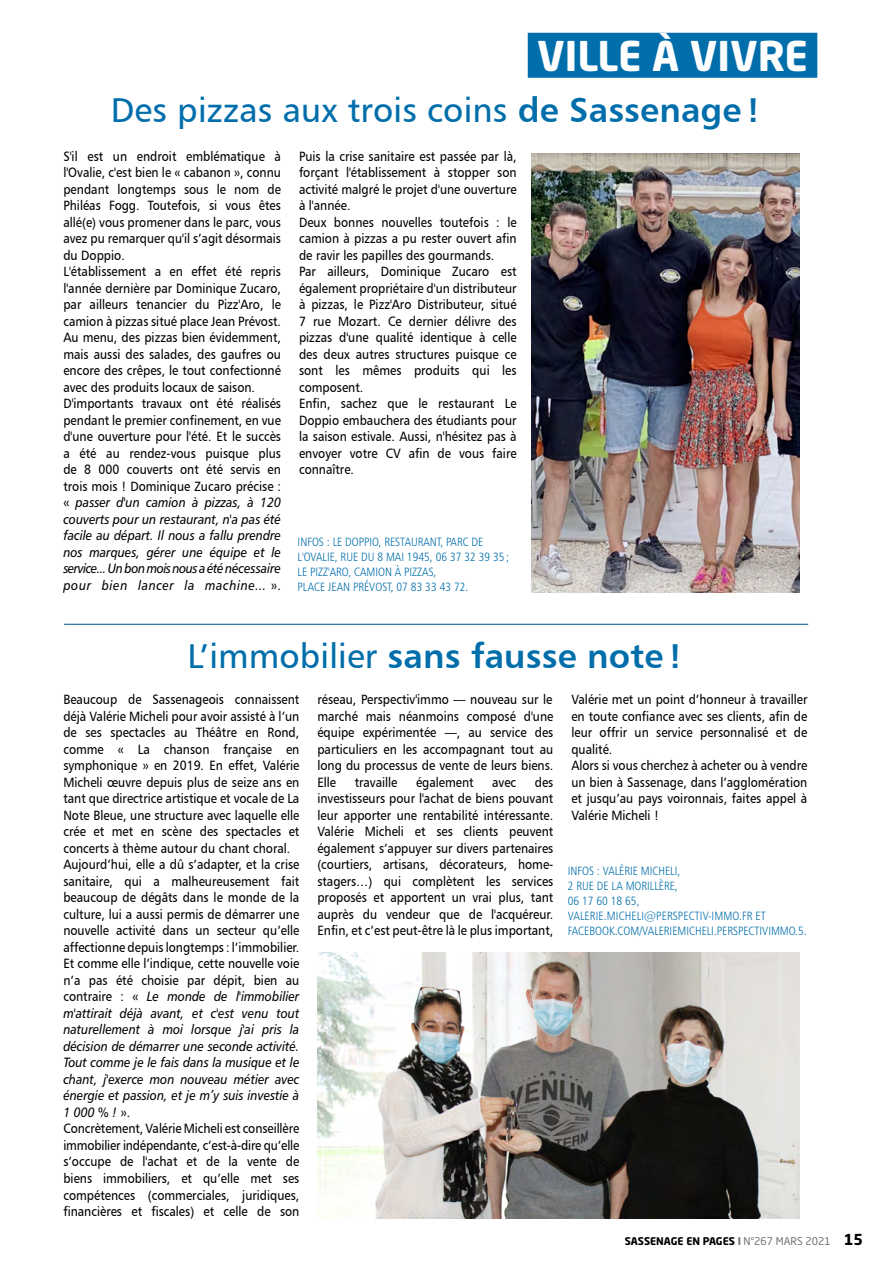
<style>
.page{position:relative;width:893px;height:1263px;background:#fff}
.page>*{position:absolute;margin:0;border:0;box-sizing:border-box;transform-origin:0 0}
.t1{font:700 40.5px "Neo Sans Std";color:#fff}
.t2{font:34.5px "Humanist 777 BT Roman B";letter-spacing:.005em;color:#006eab}
.t3{font:34.5px "Humanist 777 BT Bold B";letter-spacing:.005em;color:#006eab}
.t4{font:13.5px/16.5px "Humanist 777 BT Roman B";color:#000;scale:.9 1}
.t5{font:13.5px/16.5px "Humanist 777 BT Italic B";color:#000;text-align:justify;scale:.9 1}
.t6{font:12px/15px "Humanist 777 BT Light Condensed B";color:#006eab}
.t7{font:700 10.5px "Neo Sans Std";color:#000}
.s1{font-family:"Humanist 777 BT Bold B"}
.s2{font-family:"Humanist 777 BT Roman B"}
.s3{color:#706f75}
.s4{font-weight:400;color:#706f75}
.s5{font-size:15px}
</style>
<div class="page">
<div style="left:528px;top:33px;width:289px;height:45px;background:#006eab"></div>
<img style="left:317px;top:952px;width:482px;height:266px">
<hr style="left:64px;top:624px;width:744px;height:1px;background:#00528d">
<img style="left:531px;top:153px;width:268px;height:439px">
<h1 class="t1" style="left:537px;top:30px;width:272px">VILLE À VIVRE</h1>
<h2 class="t2" style="left:111px;top:88px;width:651px">Des pizzas aux trois coins <span class="s1">de Sassenage!</span></h2>
<p class="t4" style="left:63px;top:148px;width:243px">S'il est un endroit emblématique à l'Ovalie, c'est bien le « cabanon », connu pendant longtemps sous le nom de Philéas Fogg. Toutefois, si vous êtes allé(e) vous promener dans le parc, vous avez pu remarquer qu'il s’agit désormais du Doppio.<br>L'établissement a en effet été repris l'année dernière par Dominique Zucaro, par ailleurs tenancier du Pizz'Aro, le camion à pizzas situé place Jean Prévost.<br>Au menu, des pizzas bien évidemment, mais aussi des salades, des gaufres ou encore des crêpes, le tout confectionné avec des produits locaux de saison.<br>D'importants travaux ont été réalisés pendant le premier confinement, en vue d'une ouverture pour l'été. Et le succès a été au rendez-vous puisque plus de 8 000 couverts ont été servis en trois mois ! Dominique Zucaro précise :</p>
<p class="t5" style="left:63px;top:494px;width:243px"><span class="s2">«</span> passer d'un camion à pizzas, à 120 couverts pour un restaurant, n'a pas été facile au départ. Il nous a fallu prendre nos marques, gérer une équipe et le service... Un bon mois nous a été nécessaire pour bien lancer la machine... <span class="s2">».</span></p>
<p class="t4" style="left:299px;top:148px;width:243px">Puis la crise sanitaire est passée par là, forçant l'établissement à stopper son activité malgré le projet d'une ouverture à l'année.<br>Deux bonnes nouvelles toutefois : le camion à pizzas a pu rester ouvert afin de ravir les papilles des gourmands.<br>Par ailleurs, Dominique Zucaro est également propriétaire d'un distributeur à pizzas, le Pizz'Aro Distributeur, situé 7 rue Mozart. Ce dernier délivre des pizzas d'une qualité identique à celle des deux autres structures puisque ce sont les mêmes produits qui les composent.<br>Enfin, sachez que le restaurant Le Doppio embauchera des étudiants pour la saison estivale. Aussi, n'hésitez pas à envoyer votre CV afin de vous faire connaître.</p>
<p class="t6" style="left:298px;top:534px;width:213px">INFOS : LE DOPPIO, RESTAURANT, PARC DE L'OVALIE, RUE DU 8 MAI 1945, 06 37 32 39 35 ; LE PIZZ'ARO, CAMION À PIZZAS,<br>PLACE JEAN PRÉVOST, 07 83 33 43 72.</p>
<h2 class="t3" style="left:187px;top:634px;width:497px"><span class="s2">L’immobilier</span> sans fausse note!</h2>
<p class="t4" style="left:63px;top:691px;width:264px">Beaucoup de Sassenageois connaissent déjà Valérie Micheli pour avoir assisté à l’un de ses spectacles au Théâtre en Rond, comme « La chanson française en symphonique » en 2019. En effet, Valérie Micheli œuvre depuis plus de seize ans en tant que directrice artistique et vocale de La Note Bleue, une structure avec laquelle elle crée et met en scène des spectacles et concerts à thème autour du chant choral.<br>Aujourd’hui, elle a dû s’adapter, et la crise sanitaire, qui a malheureusement fait beaucoup de dégâts dans le monde de la culture, lui a aussi permis de démarrer une nouvelle activité dans un secteur qu’elle affectionne depuis longtemps : l’immobilier.<br>Et comme elle l’indique, cette nouvelle voie n’a pas été choisie par dépit, bien au</p>
<p class="t5" style="left:63px;top:988px;width:264px"><span class="s2">contraire : «</span> Le monde de l'immobilier m'attirait déjà avant, et c'est venu tout naturellement à moi lorsque j'ai pris la décision de démarrer une seconde activité.<br>Tout comme je le fais dans la musique et le chant, j'exerce mon nouveau métier avec énergie et passion, et je m’y suis investie à 1 000 % ! <span class="s2">».</span></p>
<p class="t4" style="left:63px;top:1120px;width:264px;text-align:justify">Concrètement, Valérie Micheli est conseillère immobilier indépendante, c’est-à-dire qu’elle s’occupe de l'achat et de la vente de biens immobiliers, et qu’elle met ses compétences (commerciales, juridiques, financières et fiscales) et celle de son</p>
<p class="t4" style="left:317px;top:691px;width:264px;text-align:justify">réseau, Perspectiv'immo — nouveau sur le marché mais néanmoins composé d'une équipe expérimentée —, au service des particuliers en les accompagnant tout au long du processus de vente de leurs biens.<br>Elle</p>
<p class="t4" style="left:317px;top:774px;width:264px;text-align:justify;text-indent:217px">des investisseurs pour l'achat de biens pouvant leur apporter une rentabilité intéressante.<br>Valérie Micheli et ses clients peuvent également s’appuyer sur divers partenaires (courtiers, artisans, décorateurs, home&shy;stagers…) qui complètent les services proposés et apportent un vrai plus, tant auprès du vendeur que de l'acquéreur.<br>Enfin, et c’est peut-être là le plus important,</p>
<p class="t4" style="left:355px;top:774px;width:49px">travaille</p>
<p class="t4" style="left:416px;top:774px;width:66px">également</p>
<p class="t4" style="left:492px;top:774px;width:28px">avec</p>
<p class="t4" style="left:571px;top:691px;width:264px">Valérie met un point d’honneur à travailler en toute confiance avec ses clients, afin de leur offrir un service personnalisé et de qualité.<br>Alors si vous cherchez à acheter ou à vendre un bien à Sassenage, dans l’agglomération et jusqu’au pays voironnais, faites appel à Valérie Micheli !</p>
<p class="t6" style="left:568px;top:863px;width:241px">INFOS : VALÉRIE MICHELI,<br>2 RUE DE LA MORILLÈRE,<br>06 17 60 18 65,<br>VALERIE.MICHELI@PERSPECTIV-IMMO.FR ET<br>FACEBOOK.COM/VALERIEMICHELI.PERSPECTIVIMMO.5.</p>
<p class="t7" style="left:625px;top:1234px;width:240px">SASSENAGE EN PAGES <span class="s3">I</span> <span class="s4">N°267 MARS 2021</span> <span class="s5">15</span></p>
</div>
